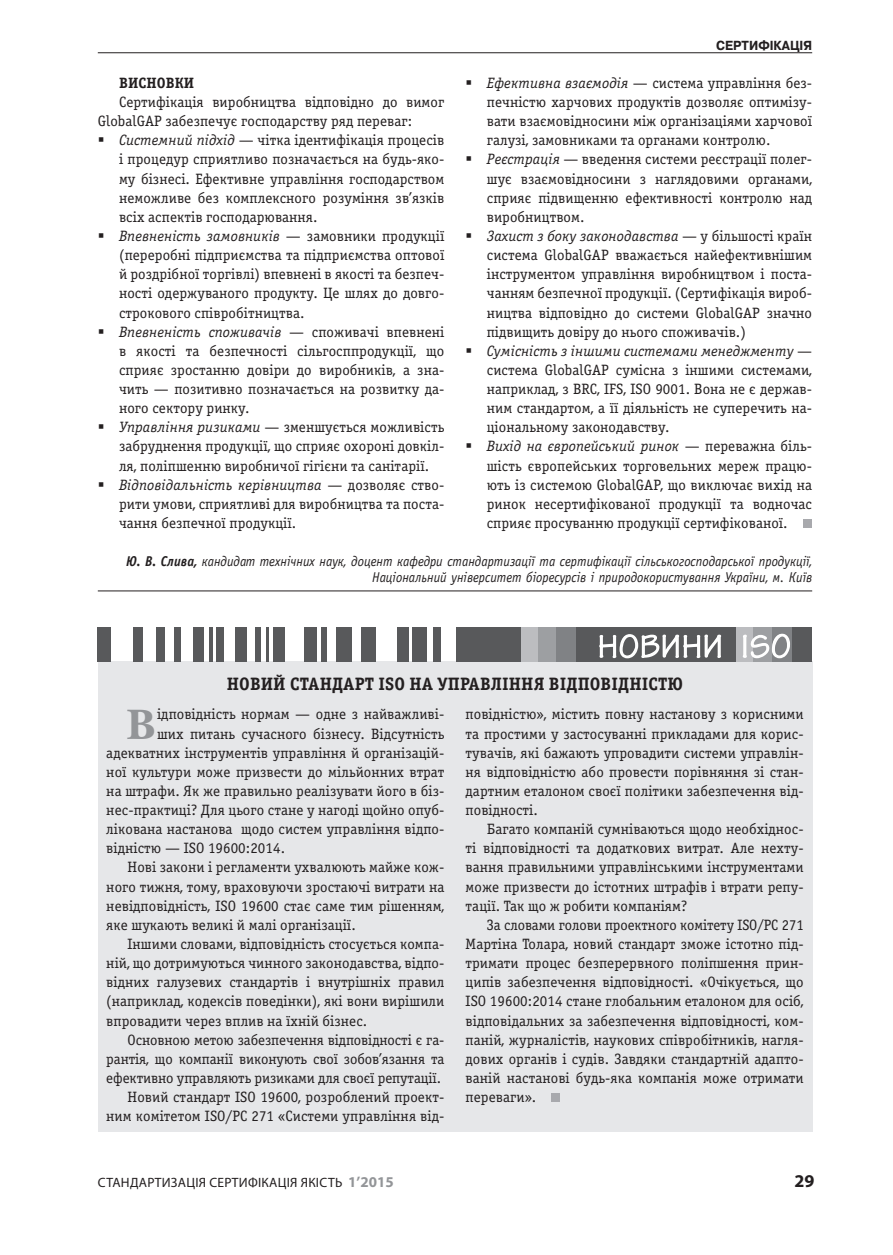
<style>
.page{position:relative;width:893px;height:1255px;background:#fff}
.page>*{position:absolute;margin:0;border:0;box-sizing:border-box;transform-origin:0 0}
.t1{font:700 43.5px "Baskerville BT";color:#939598}
.t2{font:700 18px "Officina Serif C";letter-spacing:.005em;color:#231f20}
.t3{font:700 18px "Myriad Pro";color:#231f20}
.t4{font:15px/19px "Officina Serif C";letter-spacing:.005em;color:#231f20}
.t5{font:700 15px "Officina Serif C";letter-spacing:.005em;color:#231f20}
.t6{font:italic 14.25px/15.8px "Officina Sans C";color:#231f20;text-align:right;scale:.92 1}
.t7{font:13.5px "Myriad Pro";letter-spacing:.02em;color:#231f20}
.t8{font:700 13.05px "Pragmatica WINC";color:#231f20;scale:.93 1}
.s1{font-style:italic}
.s2{font-weight:700}
.s3{font-weight:700;font-size:15px;color:#939598}
</style>
<div class="page">
<hr style="left:98px;top:52px;width:714px;height:1px;background:#231f20">
<div style="left:803px;top:519px;width:8px;height:9px;background:#a8a9ad"></div>
<hr style="left:98px;top:590px;width:714px;height:1px;background:#231f20">
<div style="left:98px;top:661px;width:714px;height:470px;background:#e6e7e9"></div>
<div style="left:552px;top:1093px;width:8px;height:8px;background:#a8a9ad"></div>
<div style="left:456px;top:627px;width:356px;height:34px;background:#58595b"></div>
<div style="left:433px;top:627px;width:8px;height:34px;background:#58595b"></div>
<div style="left:412px;top:627px;width:14px;height:34px;background:#58595b"></div>
<div style="left:398px;top:627px;width:11px;height:34px;background:#58595b"></div>
<div style="left:362px;top:627px;width:14px;height:34px;background:#58595b"></div>
<div style="left:336px;top:627px;width:15px;height:34px;background:#58595b"></div>
<div style="left:304px;top:627px;width:13px;height:34px;background:#58595b"></div>
<div style="left:273px;top:627px;width:12px;height:34px;background:#58595b"></div>
<div style="left:321px;top:627px;width:6px;height:34px;background:#58595b"></div>
<hr style="left:266px;top:627px;width:2px;height:34px;background:#58595b">
<div style="left:255px;top:627px;width:6px;height:34px;background:#58595b"></div>
<div style="left:235px;top:627px;width:12px;height:34px;background:#58595b"></div>
<div style="left:216px;top:627px;width:8px;height:34px;background:#58595b"></div>
<div style="left:194px;top:627px;width:10px;height:34px;background:#58595b"></div>
<hr style="left:209px;top:627px;width:3px;height:34px;background:#58595b">
<div style="left:133px;top:627px;width:9px;height:34px;background:#58595b"></div>
<div style="left:156px;top:627px;width:8px;height:34px;background:#58595b"></div>
<div style="left:174px;top:627px;width:6px;height:34px;background:#58595b"></div>
<div style="left:98px;top:627px;width:13px;height:34px;background:#58595b"></div>
<div style="left:521px;top:627px;width:17px;height:34px;background:#bcbdc0"></div>
<div style="left:538px;top:627px;width:18px;height:34px;background:#9d9fa2"></div>
<div style="left:556px;top:627px;width:20px;height:34px;background:#808285"></div>
<div style="left:736px;top:627px;width:17px;height:34px;background:#bcbdc0"></div>
<div style="left:753px;top:627px;width:19px;height:34px;background:#9d9fa2"></div>
<div style="left:772px;top:627px;width:20px;height:34px;background:#808285"></div>
<svg style="left:598px;top:634px;width:124px;height:28px"></svg>
<svg style="left:742px;top:633px;width:48px;height:26px"></svg>
<p class="t8" style="left:716px;top:38px;width:105px">СЕРТИФІКАЦІЯ</p>
<p class="t4" style="left:487px;top:74px;width:327px"><span class="s1">Ефективна взаємодія</span> — система управління без&shy;печністю харчових продуктів дозволяє оптимізу&shy;вати взаємовідносини між організаціями харчової галузі, замовниками та органами контролю.<br><span class="s1">Реєстрація</span> — введення системи реєстрації полег&shy;шує взаємовідносини з наглядовими органами, сприяє підвищенню ефективності контролю над виробництвом.<br><span class="s1">Захист з боку законодавства</span> — у більшості країн система GlobalGAP вважається найефективнішим інструментом управління виробництвом і поста&shy;чанням безпечної продукції. (Сертифікація вироб&shy;ництва відповідно до системи GlobalGAP значно підвищить довіру до нього споживачів.)<br><span class="s1">Сумісність з іншими системами менеджменту</span> — система GlobalGAP сумісна з іншими системами, наприклад, з BRC, IFS, ISO 9001. Вона не є держав&shy;ним стандартом, а її діяльність не суперечить на&shy;ціональному законодавству.<br><span class="s1">Вихід на європейський ринок</span> — переважна біль&shy;шість європейських торговельних мереж працю&shy;ють із системою GlobalGAP, що виключає вихід на ринок несертифікованої продукції та водночас сприяє просуванню продукції сертифікованої.</p>
<p class="t6" style="left:126px;top:554px;width:747px"><span class="s2">Ю. В. Слива,</span> кандидат технічних наук, доцент кафедри стандартизації та сертифікації сільськогосподарської продукції,<br>Національний університет біоресурсів і природокористування України, м. Київ</p>
<p class="t5" style="left:119px;top:74px;width:77px">ВИСНОВКИ</p>
<p class="t4" style="left:98px;top:93px;width:348px;text-indent:21px">Сертифікація виробництва відповідно до вимог<br>GlobalGAP забезпечує господарству ряд переваг:</p>
<p class="t4" style="left:119px;top:131px;width:327px"><span class="s1">Системний підхід</span> — чітка ідентифікація процесів і процедур сприятливо позначається на будь-яко&shy;му бізнесі. Ефективне управління господарством неможливе без комплексного розуміння зв’язків всіх аспектів господарювання.<br><span class="s1">Впевненість замовників</span> — замовники продукції (переробні підприємства та підприємства оптової й роздрібної торгівлі) впевнені в якості та безпеч&shy;ності одержуваного продукту. Це шлях до довго&shy;строкового співробітництва.<br><span class="s1">Впевненість споживачів</span> — споживачі впевнені в якості та безпечності сільгосппродукції, що сприяє зростанню довіри до виробників, а зна&shy;чить — позитивно позначається на розвитку да&shy;ного сектору ринку.<br><span class="s1">Управління ризиками</span> — зменшується можливість забруднення продукції, що сприяє охороні довкіл&shy;ля, поліпшенню виробничої гігієни та санітарії.<br><span class="s1">Відповідальність керівництва</span> — дозволяє ство&shy;рити умови, сприятливі для виробництва та поста&shy;чання безпечної продукції.</p>
<p class="t2" style="left:227px;top:674px;width:458px">НОВИЙ СТАНДАРТ ІSО НА УПРАВЛІННЯ ВІДПОВІДНІСТЮ</p>
<h1 class="t1" style="left:126px;top:693px;width:32px">В</h1>
<p class="t4" style="left:157px;top:705px;width:289px">ідповідність нормам — одне з найважливі-</p>
<p class="t4" style="left:157px;top:724px;width:289px">ших питань сучасного бізнесу. Відсутність</p>
<p class="t4" style="left:106px;top:743px;width:340px">адекватних інструментів управління й організацій-</p>
<p class="t4" style="left:106px;top:762px;width:340px">ної культури може призвести до мільйонних втрат</p>
<p class="t4" style="left:106px;top:781px;width:340px">на штрафи. Як же правильно реалізувати його в біз-</p>
<p class="t4" style="left:106px;top:800px;width:338px">нес-практиці? Для цього стане у нагоді щойно опуб-</p>
<p class="t4" style="left:106px;top:819px;width:340px">лікована настанова щодо систем управління відпо-</p>
<p class="t4" style="left:106px;top:839px;width:180px">відністю — ISO 19600:2014.</p>
<p class="t4" style="left:128px;top:858px;width:318px">Нові закони і регламенти ухвалюють майже кож-</p>
<p class="t4" style="left:106px;top:877px;width:340px">ного тижня, тому, враховуючи зростаючі витрати на</p>
<p class="t4" style="left:106px;top:896px;width:340px">невідповідність, ISO 19600 стає саме тим рішенням,</p>
<p class="t4" style="left:106px;top:915px;width:251px">яке шукають великі й малі організації.</p>
<p class="t4" style="left:128px;top:934px;width:318px">Іншими словами, відповідність стосується компа-</p>
<p class="t4" style="left:106px;top:953px;width:340px">ній, що дотримуються чинного законодавства, відпо-</p>
<p class="t4" style="left:106px;top:972px;width:340px">відних галузевих стандартів і внутрішніх правил</p>
<p class="t4" style="left:106px;top:992px;width:340px">(наприклад, кодексів поведінки), які вони вирішили</p>
<p class="t4" style="left:106px;top:1011px;width:262px">впровадити через вплив на їхній бізнес.</p>
<p class="t4" style="left:128px;top:1030px;width:318px">Основною метою забезпечення відповідності є га-</p>
<p class="t4" style="left:106px;top:1049px;width:340px">рантія, що компанії виконують свої зобов’язання та</p>
<p class="t4" style="left:106px;top:1068px;width:336px">ефективно управляють ризиками для своєї репутації.</p>
<p class="t4" style="left:128px;top:1087px;width:317px">Новий стандарт ISO 19600, розроблений проект-</p>
<p class="t4" style="left:106px;top:1106px;width:340px">ним комітетом ISO/PC 271 «Системи управління від-</p>
<p class="t4" style="left:466px;top:705px;width:340px;text-align:justify">повідністю», містить повну настанову з корисними та простими у застосуванні прикладами для корис&shy;тувачів, які бажають упровадити системи управлін&shy;ня відповідністю або провести порівняння зі стан&shy;дартним еталоном своєї політики забезпечення від&shy;повідності.</p>
<p class="t4" style="left:466px;top:819px;width:340px;text-align:justify;text-indent:21px">Багато компаній сумніваються щодо необхіднос&shy;ті відповідності та додаткових витрат. Але нехту&shy;вання правильними управлінськими інструментами може призвести до істотних штрафів і втрати репу&shy;тації. Так що ж робити компаніям?</p>
<p class="t4" style="left:466px;top:915px;width:340px;text-align:justify;text-indent:21px">За словами голови проектного комітету ISO/PC 271<br>Мартіна Толара, новий стандарт зможе істотно під&shy;тримати процес безперервного поліпшення прин&shy;ципів забезпечення відповідності. «Очікується, що ISO 19600:2014 стане глобальним еталоном для осіб, відповідальних за забезпечення відповідності, ком&shy;паній, журналістів, наукових співробітників, нагля&shy;дових органів і судів. Завдяки стандартній адапто&shy;ваній настанові будь-яка компанія може отримати переваги».</p>
<p class="t7" style="left:98px;top:1173px;width:297px">СТАНДАРТИЗАЦІЯ СЕРТИФІКАЦІЯ ЯКІСТЬ <span class="s3">1’2015</span></p>
<p class="t3" style="left:795px;top:1168px;width:21px">29</p>
</div>
